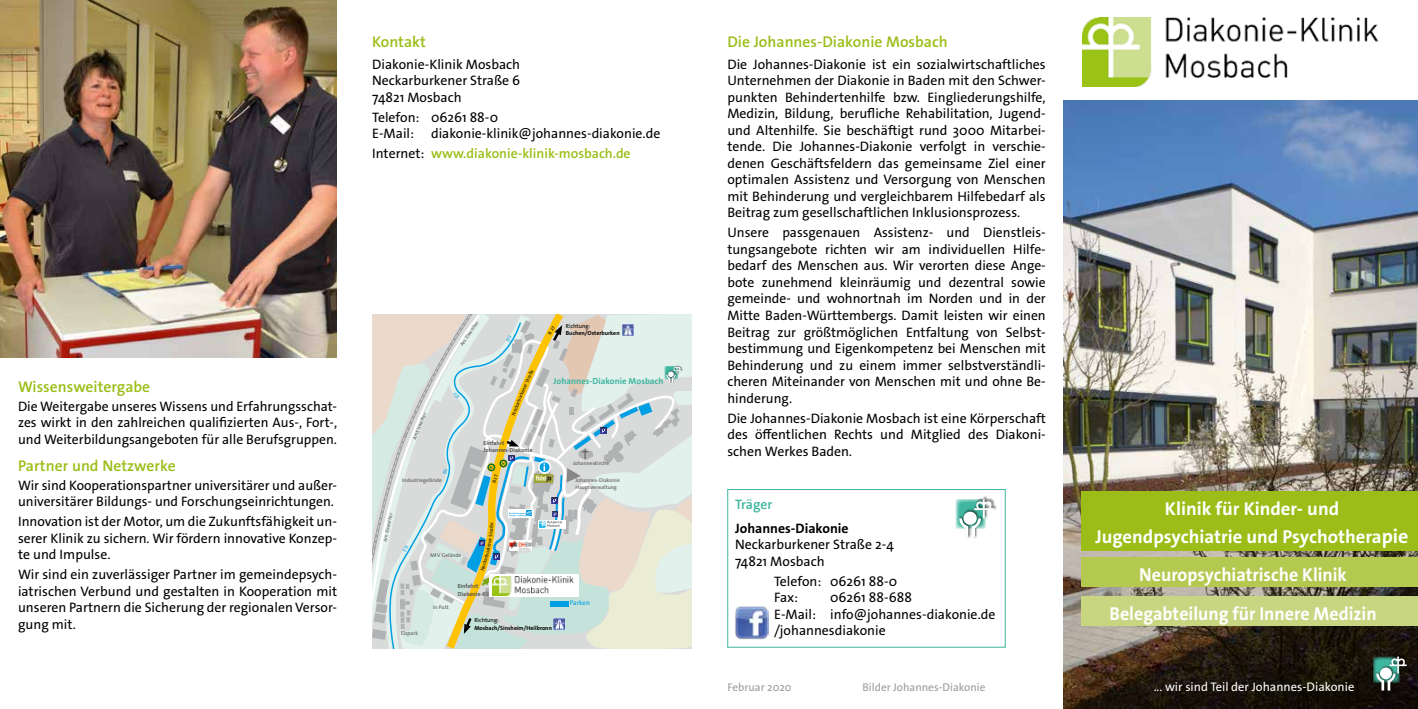
<style>
.page{position:relative;width:1418px;height:709px;background:#fff}
.page>*{position:absolute;margin:0;border:0;box-sizing:border-box;transform-origin:0 0}
.t1{font:700 18.75px/39.1px "The Sans Os F";color:#fff;text-align:center;scale:.96 1}
.t2{font:700 18.75px/27.5px "The Sans Os F";color:#fff;text-align:center}
.t3{font:600 15.62px "The Sans Os F";color:#9cbd17}
.t4{font:13.75px/16.5px "The Sans Os F";color:#000;text-align:justify}
.t5{font:600 13.75px "The Sans Os F";color:#9cbd17}
.t6{font:700 13.75px "The Sans Os F";color:#000}
.t7{font:600 13.75px "The Sans Os F";letter-spacing:-.005em;color:#3fb69f}
.t8{font:12.5px "The Sans Os F";color:#fff}
.t9{font:11.25px "The Sans Os F";color:#9c9c9d}
.t10{font:700 8.88px "The Sans Os F";color:#3fb69f}
.t11{font:6.88px "The Sans Os F";color:#009ee3}
.t12{font:700 5.88px/7.1px "The Sans Os F";color:#565655}
.t13{font:700 5.88px "The Sans Os F";color:#000}
.t14{font:5.88px "The Sans Os F";color:#000}
.t15{font:5.38px/6.5px "The Sans Os F";color:#565655}
.t16{font:4.88px "The Sans Os F";color:#000}
.t17{font:4.88px "The Sans Os F";color:#565655}
.t18{font:700 3.88px "Arial";color:#006a2f}
.s1{font-weight:400;color:#000}
.s2{font-size:20px}
</style>
<div class="page">
<img style="left:1063px;top:100px;width:354px;height:609px">
<svg style="left:1373px;top:656px;width:2px;height:27px"></svg>
<div style="left:1388px;top:654px;width:21px;height:20px;background:#151005"></div>
<div style="left:1386px;top:670px;width:11px;height:21px;background:#000;opacity:.6"></div>
<div style="left:1375px;top:670px;width:11px;height:21px;background:#000;opacity:.6"></div>
<svg style="left:1375px;top:656px;width:31px;height:34px"></svg>
<div style="left:1378px;top:664px;width:16px;height:16px;background:#000;opacity:.6"></div>
<div style="left:1379px;top:667px;width:12px;height:12px;background:#fff;border-radius:50%"></div>
<img style="left:1082px;top:18px;width:297px;height:68px">
<div style="left:1081px;top:491px;width:336px;height:59px;background:#9cbd17"></div>
<div style="left:1081px;top:557px;width:336px;height:30px;background:#b3c950"></div>
<div style="left:1081px;top:596px;width:336px;height:30px;background:#c8d682"></div>
<img style="left:0;top:0;width:337px;height:358px">
<div style="left:727px;top:489px;width:278px;height:158px;border:1px solid #3fb69f"></div>
<svg style="left:955px;top:499px;width:4px;height:30px"></svg>
<div style="left:973px;top:496px;width:23px;height:23px;background:#000;opacity:.6"></div>
<div style="left:970px;top:515px;width:13px;height:23px;background:#000;opacity:.6"></div>
<div style="left:958px;top:515px;width:13px;height:23px;background:#000;opacity:.6"></div>
<svg style="left:959px;top:499px;width:34px;height:38px"></svg>
<div style="left:962px;top:508px;width:17px;height:17px;background:#000;opacity:.6"></div>
<div style="left:963px;top:511px;width:13px;height:14px;background:#fff;border-radius:50%"></div>
<img style="left:735px;top:606px;width:33px;height:33px">
<svg style="left:372px;top:314px;width:320px;height:334px;background:#d6dcd3"></svg>
<p class="t3" style="left:372px;top:32px;width:55px">Kontakt</p>
<p class="t4" style="left:372px;top:56px;width:149px">Diakonie-Klinik Mosbach Neckarburkener Straße 6<br>74821 Mosbach</p>
<p class="t4" style="left:372px;top:109px;width:290px">Telefon: 06261 88-0<br>E-Mail: diakonie-klinik@johannes-diakonie.de</p>
<p class="t5" style="left:372px;top:145px;width:260px"><span class="s1">Internet:</span> www.diakonie-klinik-mosbach.de</p>
<p class="t3" style="left:18px;top:377px;width:134px">Wissensweitergabe</p>
<p class="t4" style="left:18px;top:398px;width:320px">Die Weitergabe unseres Wissens und Erfahrungsschat&shy;zes wirkt in den zahlreichen qualifizierten Aus-, Fort-, und Weiterbildungsangeboten für alle Berufsgruppen.</p>
<p class="t3" style="left:18px;top:456px;width:159px">Partner und Netzwerke</p>
<p class="t4" style="left:18px;top:477px;width:320px">Wir sind Kooperationspartner universitärer und außer&shy;universitärer Bildungs- und Forschungseinrichtungen.</p>
<p class="t4" style="left:18px;top:513px;width:320px">Innovation ist der Motor, um die Zukunftsfähigkeit un&shy;serer Klinik zu sichern. Wir fördern innovative Konzep&shy;te und Impulse.</p>
<p class="t4" style="left:18px;top:566px;width:320px">Wir sind ein zuverlässiger Partner im gemeindepsych&shy;iatrischen Verbund und gestalten in Kooperation mit unseren Partnern die Sicherung der regionalen Versor&shy;gung mit.</p>
<p class="t14" style="left:566px;top:322px;width:26px">Richtung:</p>
<p class="t13" style="left:566px;top:329px;width:55px">Buchen/Osterburken</p>
<p class="t17" style="left:416px;top:425px;width:12px;rotate:-67deg">weih</p>
<p class="t17" style="left:412px;top:435px;width:13px;rotate:-68deg">m Eis</p>
<p class="t15" style="left:402px;top:477px;width:41px">Industriegelände</p>
<p class="t17" style="left:386px;top:523px;width:11px;rotate:-77deg">eihe</p>
<p class="t17" style="left:383px;top:532px;width:11px;rotate:-78deg">Eisw</p>
<p class="t15" style="left:430px;top:552px;width:33px">MFV Gelände</p>
<p class="t16" style="left:523px;top:381px;width:15px;rotate:-66deg">Straße</p>
<p class="t16" style="left:518px;top:393px;width:13px;rotate:-67deg">kener</p>
<p class="t16" style="left:514px;top:404px;width:13px;rotate:-68deg">arbur</p>
<p class="t16" style="left:510px;top:414px;width:12px;rotate:-69deg">Neck</p>
<p class="t12" style="left:483px;top:439px;width:50px">Einfahrt<br>Johannes-Diakonie</p>
<p class="t18" style="left:489px;top:465px;width:4px">H</p>
<p class="t18" style="left:501px;top:461px;width:4px">H</p>
<p class="t10" style="left:553px;top:375px;width:111px">Johannes-Diakonie Mosbach</p>
<p class="t15" style="left:573px;top:460px;width:38px">Johanneskirche</p>
<p class="t15" style="left:575px;top:477px;width:46px">Johannes-Diakonie<br>Hauptverwaltung</p>
<p class="t15" style="left:401px;top:630px;width:18px">Elzpark</p>
<p class="t15" style="left:433px;top:604px;width:17px">In Putt</p>
<p class="t12" style="left:458px;top:583px;width:65px">Einfahrt<br>Diakonie-Klinik Mosbach</p>
<p class="t14" style="left:474px;top:616px;width:26px">Richtung:</p>
<p class="t13" style="left:474px;top:623px;width:79px">Mosbach/Sinsheim/Heilbronn</p>
<p class="t11" style="left:570px;top:598px;width:22px">Parken</p>
<p class="t3" style="left:727px;top:32px;width:222px">Die Johannes-Diakonie Mosbach</p>
<p class="t4" style="left:727px;top:56px;width:320px">Die Johannes-Diakonie ist ein sozialwirtschaftliches Unternehmen der Diakonie in Baden mit den Schwer&shy;punkten Behindertenhilfe bzw. Eingliederungshilfe, Medizin, Bildung, berufliche Rehabilitation, Jugend&shy;und Altenhilfe. Sie beschäftigt rund 3000 Mitarbei&shy;tende. Die Johannes-Diakonie verfolgt in verschie&shy;denen Geschäftsfeldern das gemeinsame Ziel einer optimalen Assistenz und Versorgung von Menschen mit Behinderung und vergleichbarem Hilfebedarf als Beitrag zum gesellschaftlichen Inklusionsprozess.</p>
<p class="t4" style="left:727px;top:225px;width:320px">Unsere passgenauen Assistenz- und Dienstleis&shy;tungsangebote richten wir am individuellen Hilfe&shy;bedarf des Menschen aus. Wir verorten diese Ange&shy;bote zunehmend kleinräumig und dezentral sowie gemeinde- und wohnortnah im Norden und in der Mitte Baden-Württembergs. Damit leisten wir einen Beitrag zur größtmöglichen Entfaltung von Selbst&shy;bestimmung und Eigenkompetenz bei Menschen mit Behinderung und zu einem immer selbstverständli&shy;cheren Miteinander von Menschen mit und ohne Be&shy;hinderung.</p>
<p class="t4" style="left:727px;top:410px;width:320px">Die Johannes-Diakonie Mosbach ist eine Körperschaft des öffentlichen Rechts und Mitglied des Diakoni&shy;schen Werkes Baden.</p>
<p class="t7" style="left:735px;top:495px;width:39px">Träger</p>
<p class="t6" style="left:735px;top:519px;width:115px">Johannes-Diakonie</p>
<p class="t4" style="left:735px;top:536px;width:160px">Neckarburkener Straße 2-4<br>74821 Mosbach</p>
<p class="t4" style="left:774px;top:573px;width:125px">Telefon: 06261 88-0<br>Fax:</p>
<p class="t4" style="left:774px;top:589px;width:223px;text-align:left;text-indent:56px">06261 88-688<br>E-Mail: info@johannes-diakonie.de /johannesdiakonie</p>
<h1 class="t2" style="left:1095px;top:495px;width:314px">Klinik für Kinder- und<br>Jugendpsychiatrie und Psychothera<span class="s2">pie</span></h1>
<h1 class="t1" style="left:1109px;top:555px;width:280px">Neuropsychiatrische Klinik<br>Belegabteilung für Innere Medizin</h1>
<p class="t9" style="left:727px;top:680px;width:66px">Februar 2020</p>
<p class="t9" style="left:862px;top:680px;width:124px">Bilder Johannes-Diakonie</p>
<p class="t8" style="left:1153px;top:679px;width:202px">... wir sind Teil der Johannes-Diakonie</p>
</div>
